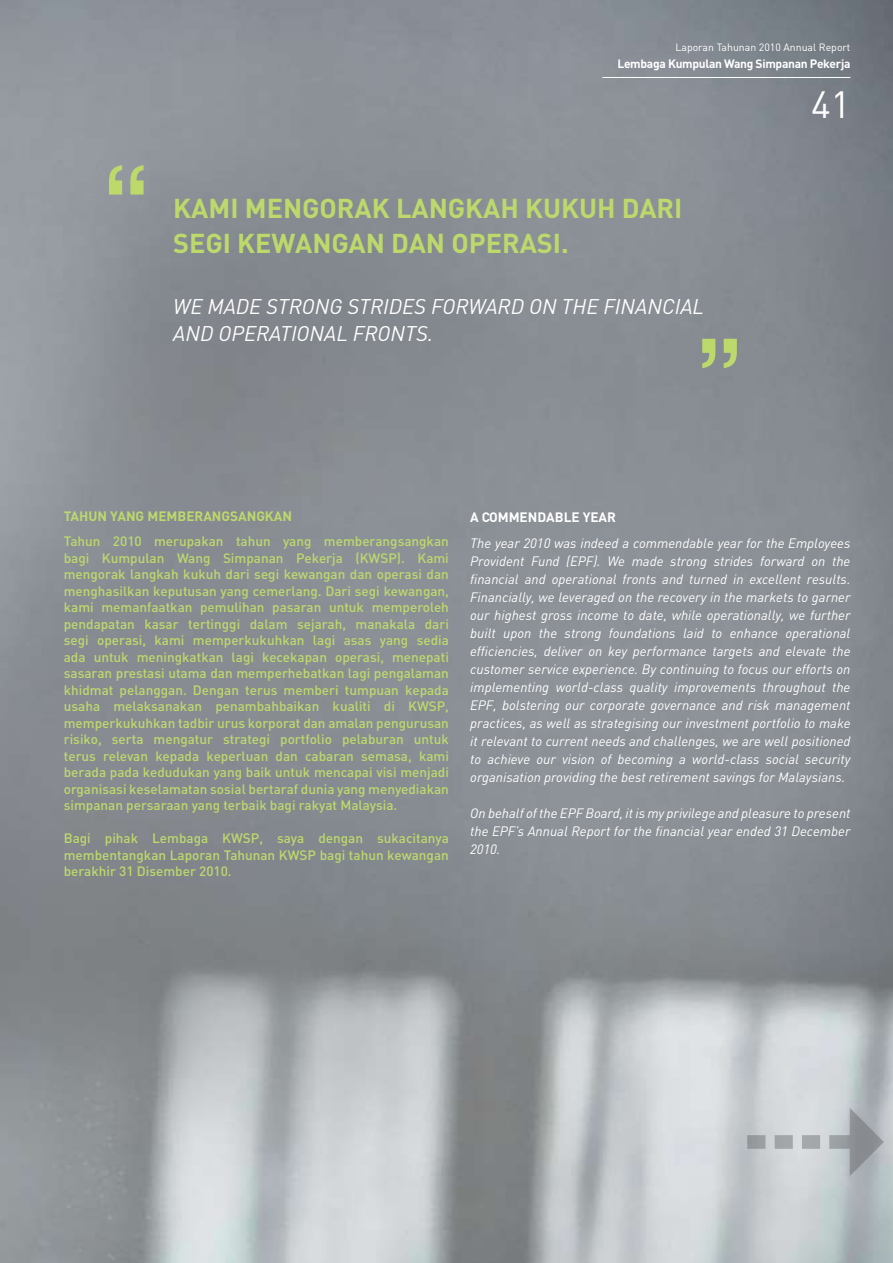
<style>
.page{position:relative;width:893px;height:1263px;background:#fff}
.page>*{position:absolute;margin:0;border:0;box-sizing:border-box;transform-origin:0 0}
.t1{font:700 condensed 108.75px "Helvetica";color:#bdd96c}
.t2{font:37.5px "DIN";color:#fff}
.t3{font:700 27px/34.5px "DIN";color:#bdd96c}
.t4{font:italic 21px/27px "DIN";color:#fff}
.t5{font:500 13.5px/16.5px "DIN";color:#bdd96c;text-align:justify}
.t6{font:italic 13.5px/18px "DIN";color:#fff;text-align:justify}
.t7{font:700 13.5px "DIN";color:#bdd96c}
.t8{font:700 13.5px "DIN";color:#fff}
.t9{font:700 12px "DIN";letter-spacing:-.025em;color:#fff}
.t10{font:10.5px "DIN";color:#fff}
</style>
<div class="page">
<img style="left:0;top:0;width:893px;height:1263px">
<svg style="left:747px;top:1108px;width:137px;height:68px;background:#bdc1c5"></svg>
<hr style="left:602px;top:77px;width:248px;height:1px;background:#fff">
<p class="t10" style="left:675px;top:41px;width:176px">Laporan Tahunan 2010 Annual Report</p>
<p class="t9" style="left:617px;top:56px;width:235px">LEMBAGA KUMPULAN WANG SIMPANAN PEKERJA</p>
<h1 class="t1" style="left:100px;top:141px;width:56px">“</h1>
<h3 class="t3" style="left:173px;top:190px;width:511px">KAMI MENGORAK LANGKAH KUKUH DARI<br>SEGI KEWANGAN DAN OPERASI.</h3>
<h3 class="t4" style="left:173px;top:293px;width:532px">WE MADE STRONG STRIDES FORWARD ON THE FINANCIAL<br>AND OPERATIONAL FRONTS.</h3>
<h1 class="t1" style="left:746px;top:393px;width:56px;rotate:-180deg">“</h1>
<h2 class="t2" style="left:811px;top:81px;width:41px">41</h2>
<p class="t7" style="left:64px;top:508px;width:17px">TAHUN</p>
<p class="t7" style="left:110px;top:508px;width:10px">YANG</p>
<p class="t7" style="left:147px;top:508px;width:21px">MEMBERANGSANGKAN</p>
<p class="t5" style="left:64px;top:533px;width:387px">Tahun 2010 merupakan tahun yang memberangsangkan bagi Kumpulan Wang Simpanan Pekerja (KWSP). Kami mengorak langkah kukuh dari segi kewangan dan operasi dan menghasilkan keputusan yang cemerlang. Dari segi kewangan, kami memanfaatkan pemulihan pasaran untuk memperoleh pendapatan kasar tertinggi dalam sejarah, manakala dari segi operasi, kami memperkukuhkan lagi asas yang sedia ada untuk meningkatkan lagi kecekapan operasi, menepati sasaran prestasi utama dan memperhebatkan lagi pengalaman khidmat pelanggan. Dengan terus memberi tumpuan kepada usaha melaksanakan penambahbaikan kualiti di KWSP, memperkukuhkan tadbir urus korporat dan amalan pengurusan risiko, serta mengatur strategi portfolio pelaburan untuk terus relevan kepada keperluan dan cabaran semasa, kami berada pada kedudukan yang baik untuk mencapai visi menjadi organisasi keselamatan sosial bertaraf dunia yang menyediakan simpanan persaraan yang terbaik bagi rakyat Malaysia.</p>
<p class="t5" style="left:64px;top:830px;width:387px">Bagi pihak Lembaga KWSP, saya dengan sukacitanya membentangkan Laporan Tahunan KWSP bagi tahun kewangan berakhir 31 Disember 2010.</p>
<p class="t8" style="left:470px;top:508px;width:29px">A COMMENDABLE</p>
<p class="t8" style="left:583px;top:508px;width:17px">YEAR</p>
<p class="t6" style="left:470px;top:534px;width:382px">The year 2010 was indeed a commendable year for the Employees Provident Fund (EPF). We made strong strides forward on the financial and operational fronts and turned in excellent results.<br>Financially, we leveraged on the recovery in the markets to garner our highest gross income to date, while operationally, we further built upon the strong foundations laid to enhance operational efficiencies, deliver on key performance targets and elevate the customer service experience. By continuing to focus our efforts on implementing world-class quality improvements throughout the EPF, bolstering our corporate governance and risk management practices, as well as strategising our investment portfolio to make it relevant to current needs and challenges, we are well positioned to achieve our vision of becoming a world-class social security organisation providing the best retirement savings for Malaysians.</p>
<p class="t6" style="left:470px;top:804px;width:382px">On behalf of the EPF Board, it is my privilege and pleasure to present the EPF’s Annual Report for the financial year ended 31 December 2010.</p>
</div>
